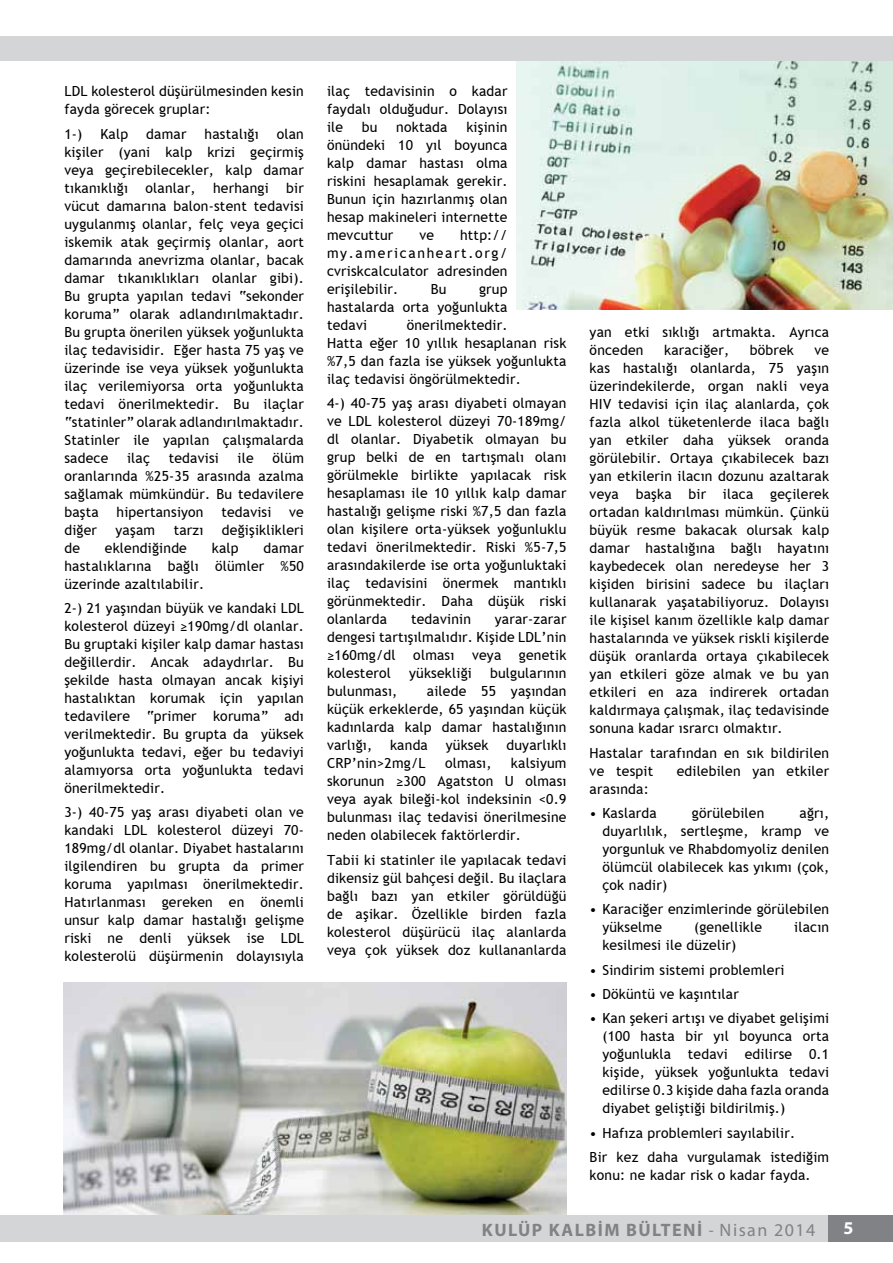
<style>
.page{position:relative;width:893px;height:1263px;background:#fff}
.page>*{position:absolute;margin:0;border:0;box-sizing:border-box;transform-origin:0 0}
.t1{font:700 18px "Myriad Pro";letter-spacing:.08em;color:#808285}
.t2{font:700 18px "Myriad Pro";color:#fff}
.t3{font:13.95px/18px "Trebuchet T";letter-spacing:.015em;color:#000;text-align:justify}
.s1{font-weight:400;font-stretch:condensed}
.s2{font-weight:400}
</style>
<div class="page">
<img style="left:64px;top:982px;width:502px;height:232px">
<img style="left:516px;top:61px;width:377px;height:248px">
<div style="left:825px;top:1215px;width:68px;height:27px;background:#808285"></div>
<div style="left:0;top:34px;width:893px;height:27px;background:#d3d5d6"></div>
<div style="left:0;top:0;width:893px;height:36px;background:#fff"></div>
<div style="left:0;top:1215px;width:828px;height:27px;background:#d3d5d6"></div>
<p class="t3" style="left:64px;top:83px;width:241px">LDL kolesterol düşürülmesinden kesin fayda görecek gruplar:</p>
<p class="t3" style="left:64px;top:125px;width:19px">1-)</p>
<p class="t3" style="left:100px;top:125px;width:29px">Kalp</p>
<p class="t3" style="left:146px;top:125px;width:42px">damar</p>
<p class="t3" style="left:205px;top:125px;width:56px">hastalığı</p>
<p class="t3" style="left:64px;top:125px;width:241px;text-indent:212px">olan kişiler (yani kalp krizi geçirmiş veya geçirebilecekler, kalp damar tıkanıklığı</p>
<p class="t3" style="left:64px;top:179px;width:241px;text-indent:222px">bir vücut damarına balon-stent tedavisi uygulanmış olanlar, felç veya geçici iskemik atak geçirmiş olanlar, aort damarında anevrizma olanlar, bacak damar tıkanıklıkları olanlar gibi).<br>Bu grupta yapılan tedavi “sekonder koruma” olarak adlandırılmaktadır.<br>Bu grupta önerilen yüksek yoğunlukta ilaç tedavisidir. Eğer hasta 75 yaş ve üzerinde ise veya yüksek yoğunlukta ilaç verilemiyorsa orta yoğunlukta tedavi önerilmektedir. Bu ilaçlar “statinler” olarak adlandırılmaktadır.<br>Statinler ile yapılan çalışmalarda sadece</p>
<p class="t3" style="left:146px;top:179px;width:51px">olanlar,</p>
<p class="t3" style="left:213px;top:179px;width:57px">herhangi</p>
<p class="t3" style="left:64px;top:449px;width:241px;text-indent:208px">ölüm oranlarında %25-35 arasında azalma sağlamak mümkündür. Bu tedavilere başta</p>
<p class="t3" style="left:127px;top:449px;width:24px">ilaç</p>
<p class="t3" style="left:169px;top:449px;width:52px">tedavisi</p>
<p class="t3" style="left:238px;top:449px;width:18px">ile</p>
<p class="t3" style="left:117px;top:503px;width:88px">hipertansiyon</p>
<p class="t3" style="left:221px;top:503px;width:52px">tedavisi</p>
<p class="t3" style="left:289px;top:503px;width:16px">ve</p>
<p class="t3" style="left:64px;top:521px;width:34px">diğer</p>
<p class="t3" style="left:116px;top:521px;width:41px">yaşam</p>
<p class="t3" style="left:174px;top:521px;width:31px">tarzı</p>
<p class="t3" style="left:222px;top:521px;width:83px">değişiklikleri</p>
<p class="t3" style="left:64px;top:539px;width:17px">de</p>
<p class="t3" style="left:105px;top:539px;width:83px">eklendiğinde</p>
<p class="t3" style="left:212px;top:539px;width:28px">kalp</p>
<p class="t3" style="left:64px;top:539px;width:241px;text-indent:199px">damar hastalıklarına bağlı ölümler %50 üzerinde azaltılabilir.</p>
<p class="t3" style="left:64px;top:599px;width:241px">2-) 21 yaşından büyük ve kandaki LDL kolesterol düzeyi ≥190mg/dl olanlar.<br>Bu gruptaki kişiler kalp damar hastası değillerdir. Ancak adaydırlar. Bu şekilde hasta olmayan ancak kişiyi hastalıktan korumak için yapılan tedavilere “primer koruma” adı verilmektedir. Bu grupta da yüksek yoğunlukta tedavi, eğer bu tedaviyi alamıyorsa orta yoğunlukta tedavi önerilmektedir.</p>
<p class="t3" style="left:64px;top:804px;width:241px">3-) 40-75 yaş arası diyabeti olan ve kandaki LDL kolesterol düzeyi 70- 189mg/dl olanlar. Diyabet hastalarını ilgilendiren bu grupta da primer koruma yapılması önerilmektedir.<br>Hatırlanması gereken en önemli unsur kalp damar hastalığı gelişme riski ne denli yüksek ise LDL kolesterolü düşürmenin dolayısıyla</p>
<p class="t3" style="left:327px;top:82px;width:182px">ilaç tedavisinin o kadar faydalı olduğudur. Dolayısı ile</p>
<p class="t3" style="left:327px;top:118px;width:182px;text-indent:139px">kişinin önündeki 10 yıl boyunca kalp damar hastası olma riskini hesaplamak gerekir.<br>Bunun için hazırlanmış olan hesap makineleri internette mevcuttur</p>
<p class="t3" style="left:362px;top:118px;width:17px">bu</p>
<p class="t3" style="left:396px;top:118px;width:53px">noktada</p>
<p class="t3" style="left:327px;top:226px;width:182px;text-indent:133px">http:// my.americanheart.org/ cvriskcalculator adresinden erişilebilir.</p>
<p class="t3" style="left:419px;top:226px;width:16px">ve</p>
<p class="t3" style="left:431px;top:280px;width:17px">Bu</p>
<p class="t3" style="left:327px;top:280px;width:182px;text-indent:152px">grup hastalarda orta yoğunlukta tedavi</p>
<p class="t3" style="left:327px;top:316px;width:241px;text-align:left;text-indent:80px">önerilmektedir.<br>Hatta eğer 10 yıllık hesaplanan risk %7,5 dan fazla ise yüksek yoğunlukta ilaç tedavisi öngörülmektedir.</p>
<p class="t3" style="left:327px;top:395px;width:241px">4-) 40-75 yaş arası diyabeti olmayan ve LDL kolesterol düzeyi 70-189mg/ dl olanlar. Diyabetik olmayan bu grup belki de en tartışmalı olanı görülmekle birlikte yapılacak risk hesaplaması ile 10 yıllık kalp damar hastalığı gelişme riski %7,5 dan fazla olan kişilere orta-yüksek yoğunluklu tedavi önerilmektedir. Riski %5-7,5 arasındakilerde ise orta yoğunluktaki ilaç tedavisini önermek mantıklı görünmektedir. Daha düşük riski olanlarda</p>
<p class="t3" style="left:590px;top:323px;width:241px">yan etki sıklığı artmakta. Ayrıca önceden</p>
<p class="t3" style="left:664px;top:341px;width:66px">karaciğer,</p>
<p class="t3" style="left:750px;top:341px;width:46px">böbrek</p>
<p class="t3" style="left:590px;top:341px;width:241px;text-indent:225px">ve kas hastalığı olanlarda, 75 yaşın üzerindekilerde, organ nakli veya HIV tedavisi için ilaç alanlarda, çok fazla alkol tüketenlerde ilaca bağlı yan etkiler daha yüksek oranda görülebilir. Ortaya çıkabilecek bazı yan etkilerin ilacın dozunu azaltarak veya başka bir ilaca geçilerek ortadan kaldırılması mümkün. Çünkü büyük resme bakacak olursak kalp damar hastalığına bağlı hayatını kaybedecek olan neredeyse her 3 kişiden birisini sadece bu ilaçları kullanarak yaşatabiliyoruz. Dolayısı ile kişisel kanım özellikle kalp damar hastalarında ve yüksek riskli kişilerde düşük oranlarda ortaya çıkabilecek yan etkileri göze almak ve bu yan etkileri en aza indirerek ortadan kaldırmaya çalışmak, ilaç tedavisinde sonuna kadar ısrarcı olmaktır.</p>
<p class="t3" style="left:590px;top:744px;width:241px">Hastalar tarafından en sık bildirilen ve tespit</p>
<p class="t3" style="left:411px;top:611px;width:61px">tedavinin</p>
<p class="t3" style="left:327px;top:611px;width:241px;text-indent:168px">yarar-zarar dengesi tartışılmalıdır. Kişide LDL’nin ≥160mg/dl</p>
<p class="t3" style="left:413px;top:647px;width:43px">olması</p>
<p class="t3" style="left:472px;top:647px;width:31px">veya</p>
<p class="t3" style="left:519px;top:647px;width:49px">genetik</p>
<p class="t3" style="left:327px;top:665px;width:65px">kolesterol</p>
<p class="t3" style="left:409px;top:665px;width:64px">yüksekliği</p>
<p class="t3" style="left:490px;top:665px;width:78px">bulgularının</p>
<p class="t3" style="left:327px;top:683px;width:72px">bulunması,</p>
<p class="t3" style="left:327px;top:683px;width:241px;text-indent:100px">ailede 55 yaşından küçük erkeklerde, 65 yaşından küçük kadınlarda kalp damar hastalığının varlığı,</p>
<p class="t3" style="left:390px;top:737px;width:39px">kanda</p>
<p class="t3" style="left:446px;top:737px;width:44px">yüksek</p>
<p class="t3" style="left:506px;top:737px;width:62px">duyarlıklı</p>
<p class="t3" style="left:327px;top:755px;width:100px">CRP’nin&gt;2mg/L</p>
<p class="t3" style="left:445px;top:755px;width:48px">olması,</p>
<p class="t3" style="left:327px;top:755px;width:241px;text-indent:184px">kalsiyum skorunun ≥300 Agatston U olması veya ayak bileği-kol indeksinin &lt;0.9 bulunması ilaç tedavisi önerilmesine neden olabilecek faktörlerdir.</p>
<p class="t3" style="left:327px;top:851px;width:241px">Tabii ki statinler ile yapılacak tedavi dikensiz gül bahçesi değil. Bu ilaçlara bağlı bazı yan etkiler görüldüğü de aşikar. Özellikle birden fazla kolesterol düşürücü ilaç alanlarda veya çok yüksek doz kullananlarda</p>
<p class="t3" style="left:677px;top:762px;width:154px">edilebilen yan etkiler</p>
<p class="t3" style="left:590px;top:780px;width:61px">arasında:</p>
<p class="t3" style="left:590px;top:804px;width:69px">• Kaslarda</p>
<p class="t3" style="left:692px;top:804px;width:74px">görülebilen</p>
<p class="t3" style="left:602px;top:804px;width:228px;text-indent:197px">ağrı, duyarlılık, sertleşme, kramp ve yorgunluk ve Rhabdomyoliz denilen ölümcül olabilecek kas yıkımı (çok, çok nadir)</p>
<p class="t3" style="left:602px;top:900px;width:228px;text-indent:-13px">• Karaciğer enzimlerinde görülebilen yükselme</p>
<p class="t3" style="left:694px;top:918px;width:69px">(genellikle</p>
<p class="t3" style="left:794px;top:918px;width:36px">ilacın</p>
<p class="t3" style="left:602px;top:936px;width:135px">kesilmesi ile düzelir)</p>
<p class="t3" style="left:590px;top:961px;width:196px">• Sindirim sistemi problemleri</p>
<p class="t3" style="left:590px;top:985px;width:151px">• Döküntü ve kaşıntılar</p>
<p class="t3" style="left:602px;top:1010px;width:228px;text-indent:-13px">• Kan şekeri artışı ve diyabet gelişimi (100 hasta bir yıl boyunca orta yoğunlukla tedavi edilirse 0.1 kişide, yüksek yoğunlukta tedavi edilirse 0.3 kişide daha fazla oranda diyabet geliştiği bildirilmiş.)</p>
<p class="t3" style="left:590px;top:1121px;width:241px;line-height:24.5px">• Hafıza problemleri sayılabilir.<br>Bir kez daha vurgulamak istediğim</p>
<p class="t3" style="left:590px;top:1166px;width:223px">konu: ne kadar risk o kadar fayda.</p>
<p class="t1" style="left:482px;top:1218px;width:335px">KULÜP KALBİM BÜLTENİ <span class="s1">-</span> <span class="s2">Nisan 2014</span></p>
<p class="t2" style="left:843px;top:1216px;width:11px">5</p>
</div>
